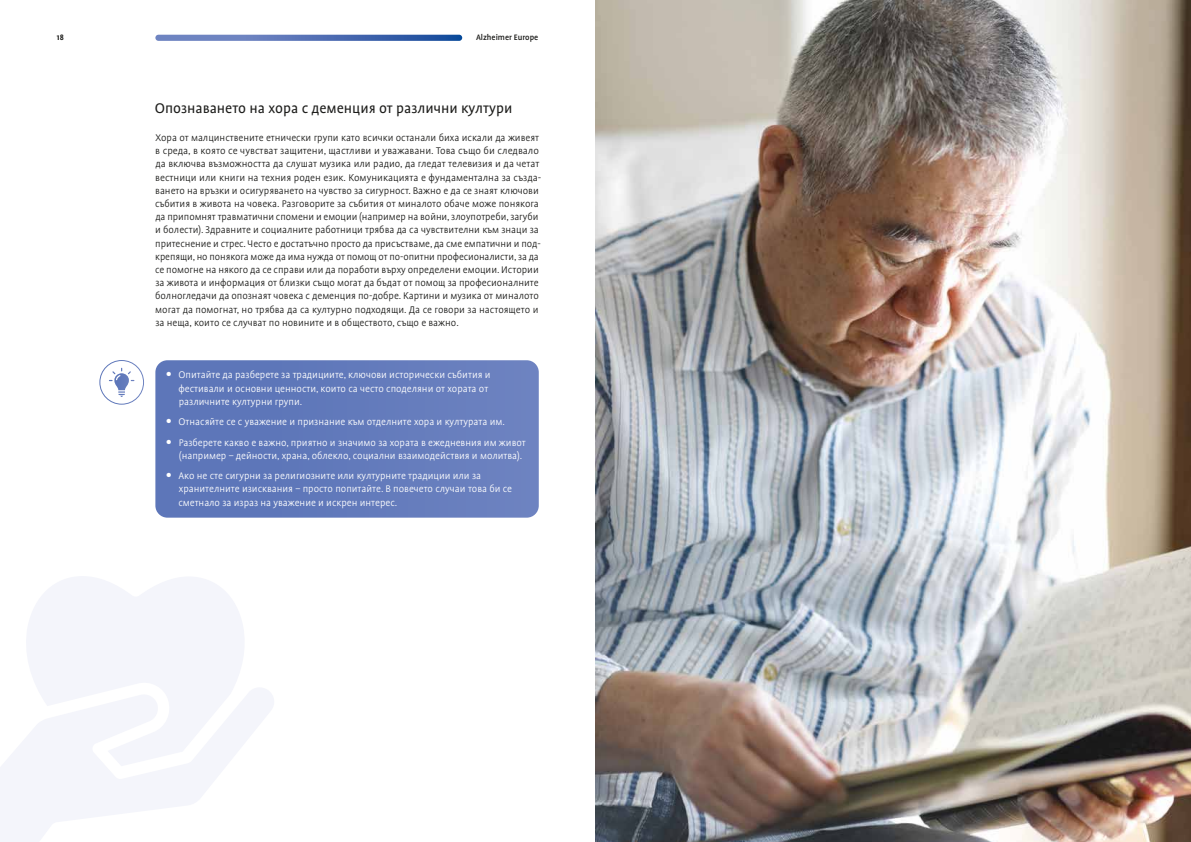
<style>
.page{position:relative;width:1191px;height:842px;background:#fff}
.page>*{position:absolute;margin:0;border:0;box-sizing:border-box;transform-origin:0 0}
.t1{font:16px "Profile Pro";color:#1d1d1b}
.t2{font:300 11px/13.2px "Profile Pro";color:#1d1d1b}
.t3{font:300 11px/13.2px "Profile Pro";color:#fff}
.t4{font:500 9px "Profile Pro";color:#1d1d1b}
.t5{font:700 9px "Profile Pro";color:#1d1d1b}
</style>
<div class="page">
<svg style="left:155px;top:35px;width:307px;height:6px;background:#5271b5"></svg>
<svg style="left:155px;top:360px;width:384px;height:158px;background:#647bbc"></svg>
<img style="left:595px;top:0;width:596px;height:842px">
<svg style="left:0;top:576px;width:274px;height:266px;fill:#f4f5fb"></svg>
<svg style="left:109px;top:368px;width:25px;height:29px"></svg>
<div style="left:99px;top:360px;width:45px;height:45px;border:1px solid #fff;border-radius:22px"></div>
<svg style="left:167px;top:372px;width:4px;height:5px"></svg>
<svg style="left:167px;top:419px;width:4px;height:4px"></svg>
<svg style="left:167px;top:439px;width:4px;height:5px"></svg>
<svg style="left:167px;top:473px;width:4px;height:4px"></svg>
<p class="t5" style="left:57px;top:32px;width:8px">18</p>
<p class="t4" style="left:476px;top:32px;width:64px">Alzheimer Europe</p>
<h1 class="t1" style="left:155px;top:100px;width:359px">Опознаването на хора с деменция от различни култури</h1>
<p class="t2" style="left:155px;top:131px;width:388px">Хора от малцинствените етнически групи като всички останали биха искали да живеят в среда, в която се чувстват защитени, щастливи и уважавани. Това също би следвало да включва възможността да слушат музика или радио, да гледат телевизия и да четат вестници или книги на техния роден език. Комуникацията е фундаментална за създа&shy;ването на връзки и осигуряването на чувство за сигурност. Важно е да се знаят ключови събития в живота на човека. Разговорите за събития от миналото обаче може понякога да припомнят травматични спомени и емоции (например на войни, злоупотреби, загуби и болести). Здравните и социалните работници трябва да са чувствителни към знаци за притеснение и стрес. Често е достатъчно просто да присъстваме, да сме емпатични и под&shy;крепящи, но понякога може да има нужда от помощ от по-опитни професионалисти, за да се помогне на някого да се справи или да поработи върху определени емоции. Истории за живота и информация от близки също могат да бъдат от помощ за професионалните болногледачи да опознаят човека с деменция по-добре. Картини и музика от миналото могат да помогнат, но трябва да са културно подходящи. Да се говори за настоящето и за неща, които се случват по новините и в обществото, също е важно.</p>
<p class="t3" style="left:178px;top:369px;width:314px">Опитайте да разберете за традициите, ключови исторически събития и фестивали и основни ценности, които са често споделяни от хората от различните културни групи.</p>
<p class="t3" style="left:178px;top:412px;width:349px;line-height:20.4px">Отнасяйте се с уважение и признание към отделните хора и културата им.<br>Разберете какво е важно, приятно и значимо за хората в ежедневния им живот</p>
<p class="t3" style="left:179px;top:446px;width:345px;line-height:20.4px">(например – дейности, храна, облекло, социални взаимодействия и молитва).<br>Ако не сте сигурни за религиозните или културните традиции или за</p>
<p class="t3" style="left:178px;top:483px;width:335px">хранителните изисквания – просто попитайте. В повечето случаи това би се сметнало за израз на уважение и искрен интерес.</p>
</div>
